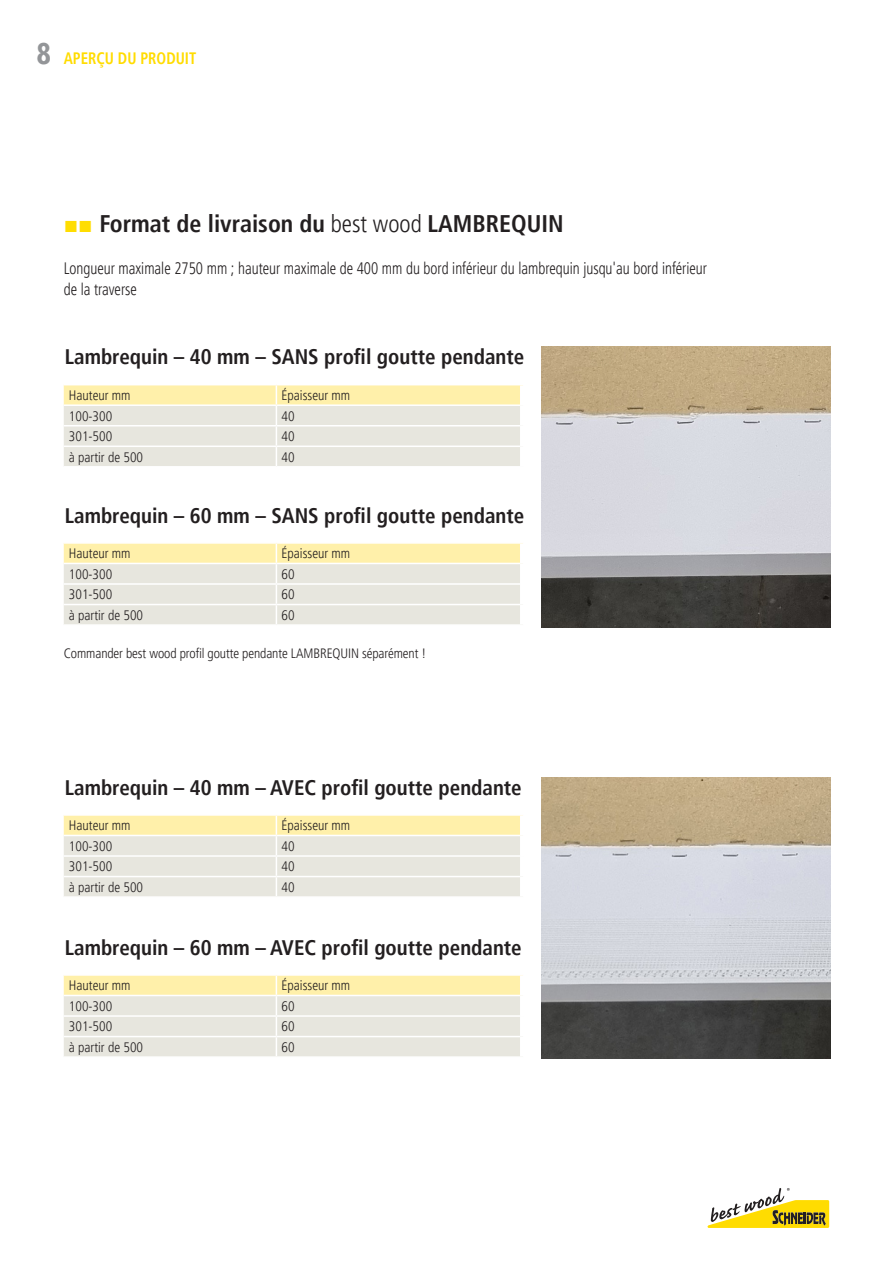
<style>
.page{position:relative;width:893px;height:1263px;background:#fff}
.page>*{position:absolute;margin:0;border:0;box-sizing:border-box;transform-origin:0 0}
.t1{font:700 condensed 24px "Frutiger LT Pro";color:#231f20}
.Eigenschaften_S1{font:700 condensed 21px "Frutiger LT Pro";color:#231f20}
.t2{font:300 condensed 16.5px/21px "Frutiger LT Pro";color:#231f20;scale:.91 1}
.t3{font:700 condensed 16.5px "Frutiger LT Pro";color:#ffdc01;scale:.91 1}
.t4{font:300 condensed 13.65px "Frutiger LT Pro";color:#231f20}
.t5{font:300 condensed 13.5px "Frutiger LT Pro";letter-spacing:-.005em;color:#231f20}
.s1{font-weight:900;font-size:29.7px;color:#939598}
.s2{font-family:"Arial";font-stretch:normal;color:#ffdd01}
.s3{font-weight:300}
</style>
<div class="page">
<svg style="left:708px;top:1188px;width:121px;height:40px"></svg>
<svg style="left:64px;top:385px;width:456px;height:81px;background:#ede9d2"></svg>
<hr style="left:64px;top:425px;width:212px;height:1px;background:#fff">
<hr style="left:276px;top:425px;width:244px;height:1px;background:#fff">
<hr style="left:64px;top:445px;width:212px;height:2px;background:#fff">
<hr style="left:276px;top:445px;width:244px;height:2px;background:#fff">
<svg style="left:64px;top:815px;width:459px;height:81px;background:#ede9d2"></svg>
<hr style="left:64px;top:855px;width:212px;height:2px;background:#fff">
<hr style="left:276px;top:855px;width:244px;height:2px;background:#fff">
<hr style="left:64px;top:876px;width:212px;height:1px;background:#fff">
<hr style="left:276px;top:876px;width:244px;height:1px;background:#fff">
<div style="left:520px;top:816px;width:6px;height:19px;background:#fff"></div>
<div style="left:520px;top:835px;width:6px;height:21px;background:#fff"></div>
<div style="left:520px;top:856px;width:6px;height:20px;background:#fff"></div>
<div style="left:520px;top:876px;width:6px;height:20px;background:#fff"></div>
<svg style="left:64px;top:543px;width:459px;height:81px;background:#ede9d2"></svg>
<hr style="left:64px;top:583px;width:212px;height:2px;background:#fff">
<hr style="left:276px;top:583px;width:244px;height:2px;background:#fff">
<hr style="left:64px;top:604px;width:212px;height:1px;background:#fff">
<hr style="left:276px;top:604px;width:244px;height:1px;background:#fff">
<div style="left:520px;top:544px;width:6px;height:19px;background:#fff"></div>
<div style="left:520px;top:563px;width:6px;height:21px;background:#fff"></div>
<div style="left:520px;top:584px;width:6px;height:20px;background:#fff"></div>
<div style="left:520px;top:604px;width:6px;height:20px;background:#fff"></div>
<svg style="left:64px;top:975px;width:459px;height:81px;background:#ede9d2"></svg>
<hr style="left:64px;top:1015px;width:212px;height:2px;background:#fff">
<hr style="left:276px;top:1015px;width:244px;height:2px;background:#fff">
<hr style="left:64px;top:1036px;width:212px;height:1px;background:#fff">
<hr style="left:276px;top:1036px;width:244px;height:1px;background:#fff">
<div style="left:520px;top:976px;width:6px;height:19px;background:#fff"></div>
<div style="left:520px;top:995px;width:6px;height:21px;background:#fff"></div>
<div style="left:520px;top:1016px;width:6px;height:20px;background:#fff"></div>
<div style="left:520px;top:1036px;width:6px;height:20px;background:#fff"></div>
<img style="left:541px;top:778px;width:289px;height:280px">
<img style="left:541px;top:347px;width:289px;height:280px">
<p class="t3" style="left:37px;top:48px;width:177px"><span class="s1">8</span> APERÇU DU PRODUIT</p>
<p class="t1" style="left:64px;top:209px;width:501px"><span class="s2">■■</span> Format de livraison du <span class="s3">best wood</span> LAMBREQUIN</p>
<p class="t2" style="left:64px;top:258px;width:708px">Longueur maximale 2750 mm ; hauteur maximale de 400 mm du bord inférieur du lambrequin jusqu'au bord inférieur de la traverse</p>
<p class="Eigenschaften_S1" style="left:65px;top:345px;width:461px">Lambrequin – 40 mm – SANS profil goutte pendante</p>
<p class="t4" style="left:69px;top:387px;width:63px">Hauteur mm</p>
<p class="t4" style="left:282px;top:387px;width:70px">Épaisseur mm</p>
<p class="t4" style="left:69px;top:408px;width:45px">100-300</p>
<p class="t4" style="left:282px;top:408px;width:15px">40</p>
<p class="t4" style="left:69px;top:429px;width:45px">301-500</p>
<p class="t4" style="left:282px;top:429px;width:15px">40</p>
<p class="t4" style="left:69px;top:449px;width:76px">à partir de 500</p>
<p class="t4" style="left:282px;top:449px;width:15px">40</p>
<p class="Eigenschaften_S1" style="left:65px;top:503px;width:461px">Lambrequin – 60 mm – SANS profil goutte pendante</p>
<p class="t4" style="left:69px;top:546px;width:63px">Hauteur mm</p>
<p class="t4" style="left:282px;top:546px;width:70px">Épaisseur mm</p>
<p class="t4" style="left:69px;top:566px;width:45px">100-300</p>
<p class="t4" style="left:282px;top:566px;width:15px">60</p>
<p class="t4" style="left:69px;top:587px;width:45px">301-500</p>
<p class="t4" style="left:282px;top:587px;width:15px">60</p>
<p class="t4" style="left:69px;top:607px;width:76px">à partir de 500</p>
<p class="t4" style="left:282px;top:607px;width:15px">60</p>
<p class="t5" style="left:64px;top:645px;width:364px">Commander best wood profil goutte pendante LAMBREQUIN séparément !</p>
<p class="Eigenschaften_S1" style="left:65px;top:775px;width:458px">Lambrequin – 40 mm – AVEC profil goutte pendante</p>
<p class="t4" style="left:69px;top:818px;width:63px">Hauteur mm</p>
<p class="t4" style="left:282px;top:818px;width:70px">Épaisseur mm</p>
<p class="t4" style="left:69px;top:838px;width:45px">100-300</p>
<p class="t4" style="left:282px;top:838px;width:15px">40</p>
<p class="t4" style="left:69px;top:859px;width:45px">301-500</p>
<p class="t4" style="left:282px;top:859px;width:15px">40</p>
<p class="t4" style="left:69px;top:879px;width:76px">à partir de 500</p>
<p class="t4" style="left:282px;top:879px;width:15px">40</p>
<p class="Eigenschaften_S1" style="left:65px;top:935px;width:458px">Lambrequin – 60 mm – AVEC profil goutte pendante</p>
<p class="t4" style="left:69px;top:978px;width:63px">Hauteur mm</p>
<p class="t4" style="left:282px;top:978px;width:70px">Épaisseur mm</p>
<p class="t4" style="left:69px;top:998px;width:45px">100-300</p>
<p class="t4" style="left:282px;top:998px;width:15px">60</p>
<p class="t4" style="left:69px;top:1019px;width:45px">301-500</p>
<p class="t4" style="left:282px;top:1019px;width:15px">60</p>
<p class="t4" style="left:69px;top:1039px;width:76px">à partir de 500</p>
<p class="t4" style="left:282px;top:1039px;width:15px">60</p>
</div>
